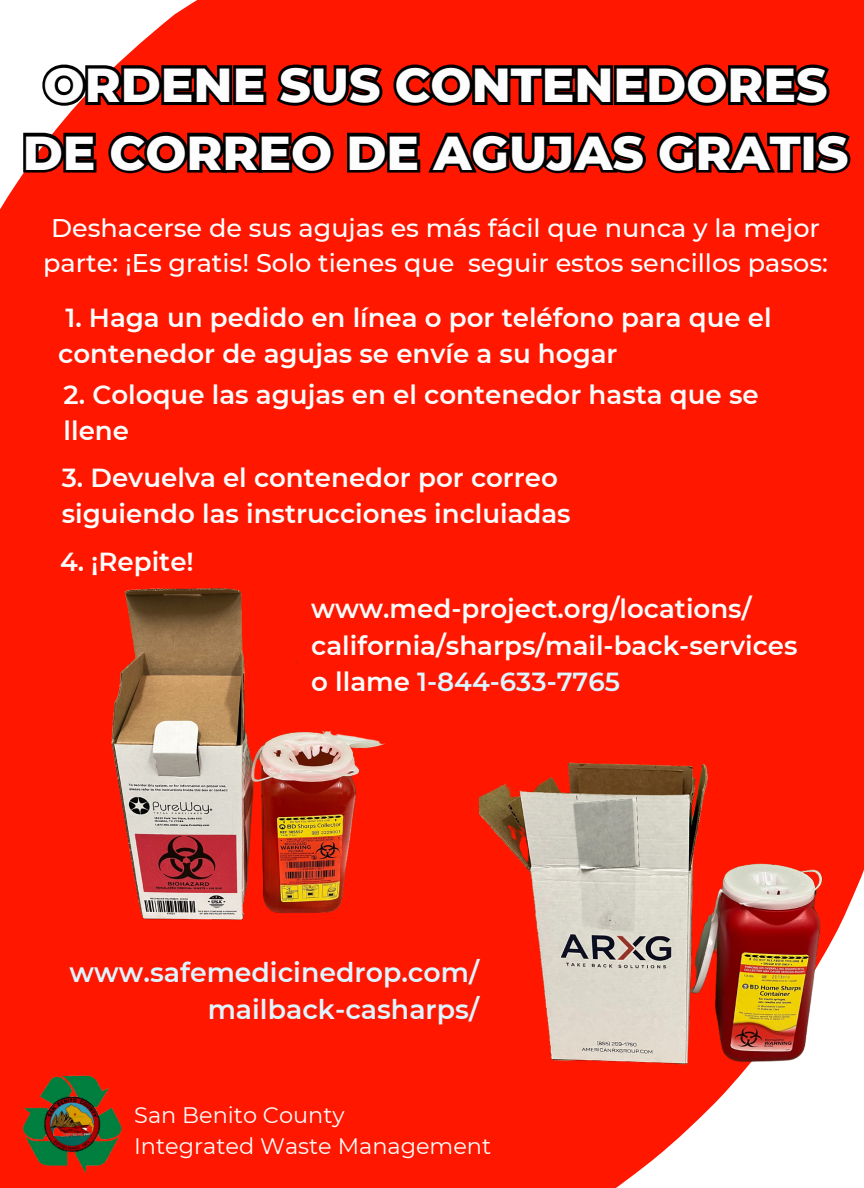
<style>
.page{position:relative;width:864px;height:1188px;background:#ff1700}
.page>*{position:absolute;margin:0;border:0;box-sizing:border-box;transform-origin:0 0}
.t1{font:800 48.6px/67.5px "Montserrat";color:#fcfdfc;text-align:center}
.t2{font:600 26.85px/37.5px "Montserrat";color:#ddf5ff;text-align:right}
.t3{font:600 26.1px/36px "Montserrat";color:#fcfdfc}
.t4{font:600 26.1px "Montserrat";color:#ddf5ff}
.t5{font:500 25.5px/34.8px "Montserrat";color:#fff;text-align:center}
.t6{font:22.35px "Montserrat";color:#fcfdfc}
.s1{color:#fcfdfc}
</style>
<div class="page">
<img style="left:0;top:1060px;width:145px;height:128px">
<img style="left:101px;top:582px;width:304px;height:364px">
<img style="left:479px;top:736px;width:385px;height:402px">
<svg style="left:38px;top:60px;width:796px;height:50px;background:#751309"></svg>
<svg style="left:20px;top:128px;width:835px;height:49px;background:#7d0e03"></svg>
<p class="t1" style="left:23px;top:51px;width:827px">ORDENE SUS CONTENEDORES<br>DE CORREO DE AGUJAS GRATIS</p>
<p class="t5" style="left:43px;top:210px;width:786px">Deshacerse de sus agujas es más fácil que nunca y la mejor parte: ¡Es gratis! Solo tienes que seguir estos sencillos pasos:</p>
<p class="t3" style="left:58px;top:300px;width:715px">1. Haga un pedido en línea o por teléfono para que el contenedor de agujas se envíe a su hogar</p>
<p class="t3" style="left:64px;top:376px;width:697px">2. Coloque las agujas en el contenedor hasta que se llene</p>
<p class="t3" style="left:62px;top:460px;width:510px">3. Devuelva el contenedor por correo siguiendo las instrucciones incluiadas</p>
<p class="t3" style="left:60px;top:544px;width:135px">4. ¡Repite!</p>
<p class="t3" style="left:311px;top:591px;width:442px">www.med-project.org/locations/</p>
<p class="t3" style="left:311px;top:628px;width:488px">california/sharps/mail-back-services</p>
<p class="t4" style="left:311px;top:666px;width:310px"><span class="s1">o llame</span> 1-844-633-7765</p>
<p class="t2" style="left:70px;top:953px;width:411px">www.safemedicinedrop.com/ mailback-casharps/</p>
<p class="t6" style="left:134px;top:1101px;width:212px">San Benito County</p>
<p class="t6" style="left:134px;top:1132px;width:359px">Integrated Waste Management</p>
</div>
